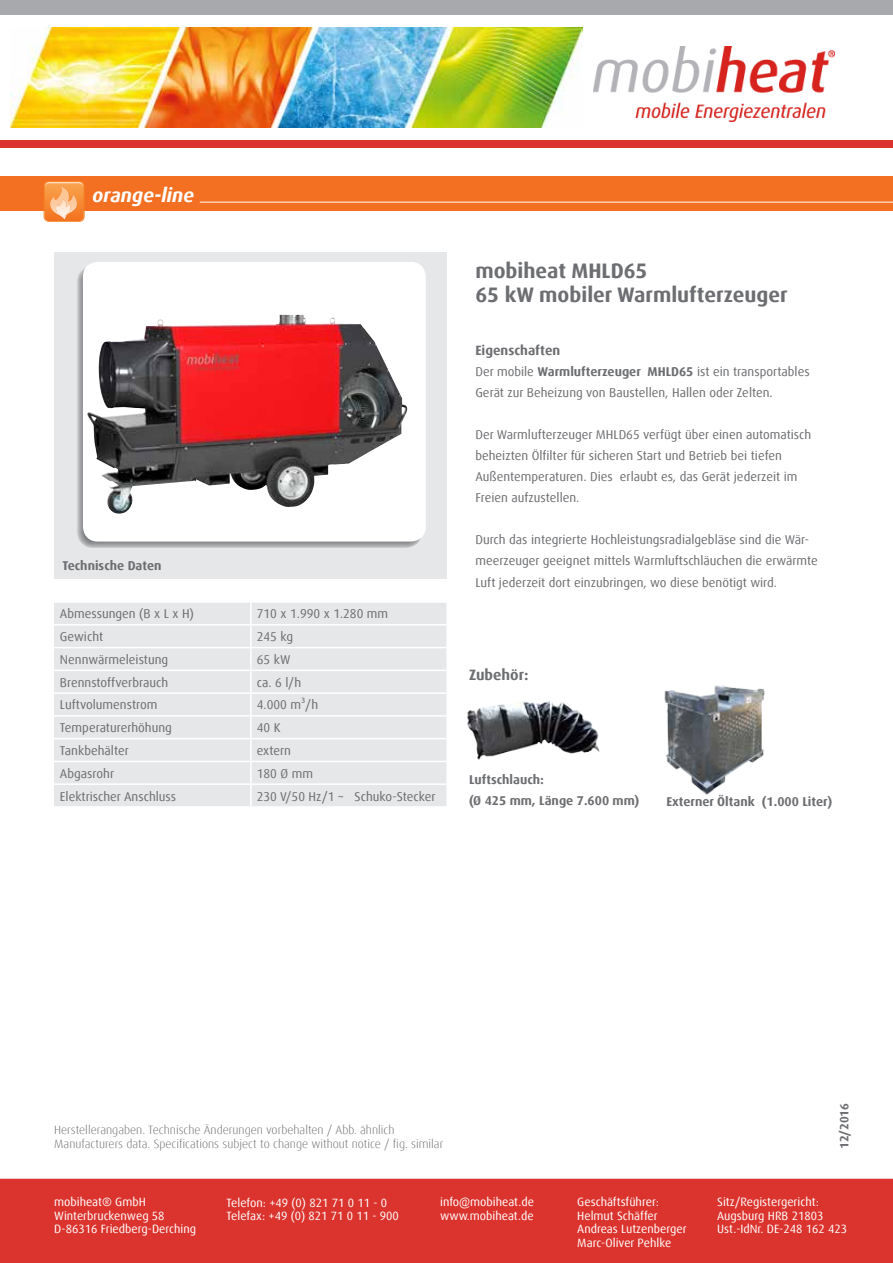
<style>
.page{position:relative;width:893px;height:1263px;background:#fff}
.page>*{position:absolute;margin:0;border:0;box-sizing:border-box;transform-origin:0 0}
.t1{font:700 21px/24px "Dax Offc Pro";color:#6d6e71}
.t2{font:italic 700 19.5px "Dax Offc Pro";color:#fff}
.t3{font:700 15px "Dax Offc Pro";color:#6d6e71}
.t4{font:700 13.5px "Dax Offc Pro";color:#6d6e71}
.t5{font:12.75px/21px "Dax Offc Pro";color:#6d6e71}
.t6{font:700 12.75px/21px "Dax Offc Pro";color:#6d6e71}
.t7{font:12px/13.5px "Dax Offc Pro";color:#fff}
.t8{font:300 12px/14.4px "Dax Offc Pro";color:#6d6e71}
.t9{font:700 12px "Dax Offc Pro";color:#6d6e71}
.s1{font-weight:700}
</style>
<div class="page">
<div style="left:0;top:176px;width:893px;height:34px;background:#f36f21"></div>
<hr style="left:200px;top:202px;width:693px;height:1px;background:#fff">
<svg style="left:44px;top:181px;width:41px;height:41px"></svg>
<img style="left:45px;top:182px;width:38px;height:6px">
<img style="left:50px;top:187px;width:28px;height:32px">
<img style="left:56px;top:199px;width:15px;height:18px">
<div style="left:0;top:0;width:893px;height:15px;background:#a7a9ac"></div>
<img style="left:593px;top:46px;width:241px;height:76px">
<div style="left:0;top:140px;width:893px;height:7px;background:#db332d"></div>
<div style="left:0;top:1179px;width:893px;height:84px;background:#db332d"></div>
<img style="left:11px;top:27px;width:571px;height:100px">
<div style="left:54px;top:252px;width:392px;height:326px;background:#e6e7e8"></div>
<svg style="left:77px;top:266px;width:345px;height:282px;background:#acadaf"></svg>
<div style="left:83px;top:262px;width:343px;height:279px;background:#fff;border-radius:15px"></div>
<div style="left:54px;top:603px;width:392px;height:203px;background:#e6e7e8"></div>
<hr style="left:250px;top:603px;width:2px;height:21px;background:#fff">
<hr style="left:250px;top:625px;width:2px;height:22px;background:#fff">
<hr style="left:250px;top:648px;width:2px;height:22px;background:#fff">
<hr style="left:250px;top:671px;width:2px;height:21px;background:#fff">
<hr style="left:250px;top:694px;width:2px;height:21px;background:#fff">
<hr style="left:250px;top:717px;width:2px;height:21px;background:#fff">
<hr style="left:250px;top:739px;width:2px;height:22px;background:#fff">
<hr style="left:250px;top:762px;width:2px;height:21px;background:#fff">
<hr style="left:250px;top:785px;width:2px;height:21px;background:#fff">
<hr style="left:54px;top:670px;width:197px;height:1px;background:#fff">
<hr style="left:251px;top:670px;width:195px;height:1px;background:#fff">
<hr style="left:54px;top:692px;width:197px;height:2px;background:#fff">
<hr style="left:251px;top:692px;width:195px;height:2px;background:#fff">
<hr style="left:54px;top:715px;width:197px;height:2px;background:#fff">
<hr style="left:251px;top:715px;width:195px;height:2px;background:#fff">
<hr style="left:54px;top:738px;width:197px;height:1px;background:#fff">
<hr style="left:251px;top:738px;width:195px;height:1px;background:#fff">
<hr style="left:54px;top:761px;width:197px;height:1px;background:#fff">
<hr style="left:251px;top:761px;width:195px;height:1px;background:#fff">
<hr style="left:54px;top:783px;width:197px;height:2px;background:#fff">
<hr style="left:251px;top:783px;width:195px;height:2px;background:#fff">
<hr style="left:54px;top:624px;width:197px;height:1px;background:#fff">
<hr style="left:251px;top:624px;width:195px;height:1px;background:#fff">
<hr style="left:54px;top:647px;width:197px;height:1px;background:#fff">
<hr style="left:251px;top:647px;width:195px;height:1px;background:#fff">
<img style="left:87px;top:318px;width:321px;height:196px">
<img style="left:467px;top:701px;width:133px;height:59px">
<img style="left:664px;top:685px;width:101px;height:110px">
<h2 class="t2" style="left:92px;top:183px;width:104px">orange-line</h2>
<p class="t6" style="left:62px;top:555px;width:101px">Technische Daten</p>
<p class="t5" style="left:60px;top:603px;width:135px">Abmessungen (B x L x H)</p>
<p class="t5" style="left:257px;top:603px;width:133px">710 x 1.990 x 1.280 mm</p>
<p class="t5" style="left:60px;top:626px;width:45px">Gewicht</p>
<p class="t5" style="left:257px;top:626px;width:38px">245 kg</p>
<p class="t5" style="left:60px;top:649px;width:110px">Nennwärmeleistung</p>
<p class="t5" style="left:257px;top:649px;width:35px">65 kW</p>
<p class="t5" style="left:60px;top:672px;width:110px">Brennstoffverbrauch</p>
<p class="t5" style="left:257px;top:672px;width:46px">ca. 6 l/h</p>
<p class="t5" style="left:60px;top:695px;width:99px">Luftvolumenstrom</p>
<p class="t5" style="left:257px;top:695px;width:63px">4.000 m³/h</p>
<p class="t5" style="left:60px;top:717px;width:114px">Temperaturerhöhung</p>
<p class="t5" style="left:257px;top:717px;width:25px">40 K</p>
<p class="t5" style="left:60px;top:740px;width:70px">Tankbehälter</p>
<p class="t5" style="left:257px;top:740px;width:36px">extern</p>
<p class="t5" style="left:60px;top:763px;width:56px">Abgasrohr</p>
<p class="t5" style="left:257px;top:763px;width:58px">180 Ø mm</p>
<p class="t5" style="left:60px;top:786px;width:118px">Elektrischer Anschluss</p>
<p class="t5" style="left:257px;top:786px;width:180px">230 V/50 Hz/1 ~ Schuko-Stecker</p>
<h1 class="t1" style="left:475px;top:259px;width:314px">mobiheat MHLD65<br>65 kW mobiler Warmlufterzeuger</h1>
<p class="t4" style="left:475px;top:342px;width:86px">Eigenschaften</p>
<p class="t5" style="left:475px;top:362px;width:336px">Der mobile <span class="s1">Warmlufterzeuger MHLD65</span> ist ein transportables<br>Gerät zur Beheizung von Baustellen, Hallen oder Zelten.</p>
<p class="t5" style="left:475px;top:425px;width:337px">Der Warmlufterzeuger MHLD65 verfügt über einen automatisch beheizten Ölfilter für sicheren Start und Betrieb bei tiefen Außentemperaturen. Dies erlaubt es, das Gerät jederzeit im Freien aufzustellen.</p>
<p class="t5" style="left:475px;top:530px;width:344px">Durch das integrierte Hochleistungs radialgebläse sind die Wär&shy;meerzeuger geeignet mittels Warmluftschläuchen die erwärmte<br>Luft jederzeit dort einzubringen, wo diese benötigt wird.</p>
<p class="t3" style="left:469px;top:665px;width:61px">Zubehör:</p>
<p class="t6" style="left:469px;top:769px;width:172px">Luftschlauch:<br>(Ø 425 mm, Länge 7.600 mm)</p>
<p class="t6" style="left:666px;top:791px;width:167px">Externer Öltank (1.000 Liter)</p>
<p class="t8" style="left:54px;top:1122px;width:391px">Herstellerangaben. Technische Änderungen vorbehalten / Abb. ähnlich<br>Manufacturers data. Specifications subject to change without notice / fig. similar</p>
<p class="t9" style="left:837px;top:1149px;width:48px;rotate:-90deg">12/2016</p>
<p class="t7" style="left:226px;top:1196px;width:174px">Telefon: +49 (0) 821 71 0 11 - 0<br>Telefax: +49 (0) 821 71 0 11 - 900</p>
<p class="t7" style="left:440px;top:1195px;width:95px">info@mobiheat.de www.mobiheat.de</p>
<p class="t7" style="left:577px;top:1195px;width:111px">Geschäftsführer:<br>Helmut Schäffer<br>Andreas Lutzenberger<br>Marc-Oliver Pehlke</p>
<p class="t7" style="left:54px;top:1195px;width:144px">mobiheat® GmbH<br>Winterbruckenweg 58<br>D-86316 Friedberg-Derching</p>
<p class="t7" style="left:717px;top:1195px;width:131px">Sitz/Registergericht:<br>Augsburg HRB 21803<br>Ust.-IdNr. DE-248 162 423</p>
</div>
